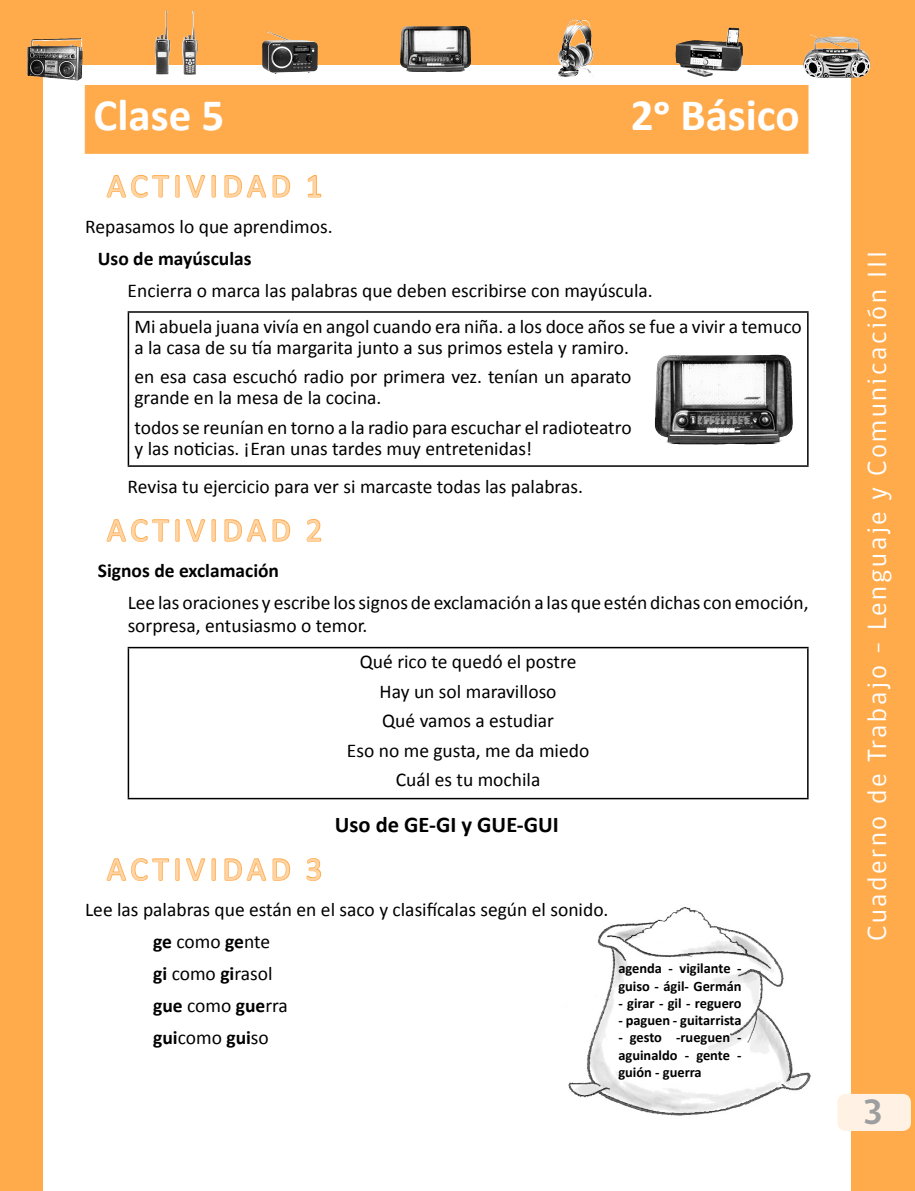
<style>
.page{position:relative;width:915px;height:1191px;background:#fff}
.page>*{position:absolute;margin:0;border:0;box-sizing:border-box;transform-origin:0 0}
.t1{font:700 45px "Calibri";color:#fff}
.t2{font:700 36px "gob CL";color:#9c9e9f}
.t3{font:33px "Calibri";letter-spacing:.14em;color:#ffd5a6}
.t4{font:27px "gob CL";letter-spacing:.1em;color:#fff}
.t5{font:700 22.5px "Calibri";color:#000}
.t6{font:19.5px/29.5px "Calibri";color:#000}
.t7{font:700 19.5px "Calibri";color:#000}
.t8{font:700 14.4px/17.2px "Calibri";color:#000}
.s1{font-weight:700}
</style>
<div class="page">
<div style="left:850px;top:0;width:64px;height:1191px;background:#ffab4c"></div>
<div style="left:0;top:0;width:914px;height:65px;background:#ffab4c"></div>
<div style="left:0;top:0;width:42px;height:1191px;background:#ffab4c"></div>
<img style="left:27px;top:38px;width:55px;height:43px">
<img style="left:803px;top:35px;width:67px;height:43px">
<img style="left:400px;top:26px;width:71px;height:46px">
<img style="left:262px;top:31px;width:53px;height:43px">
<img style="left:675px;top:28px;width:67px;height:49px">
<img style="left:155px;top:11px;width:42px;height:64px">
<img style="left:558px;top:20px;width:35px;height:57px">
<div style="left:837px;top:1094px;width:73px;height:37px;background:#fff2e4;border-radius:9px"></div>
<div style="left:85px;top:85px;width:723px;height:69px;background:#ffab4c;border:1px solid #ffab4c"></div>
<img style="left:568px;top:907px;width:243px;height:209px">
<svg style="left:106px;top:174px;width:110px;height:24px"></svg>
<svg style="left:224px;top:175px;width:67px;height:23px"></svg>
<svg style="left:307px;top:175px;width:15px;height:23px"></svg>
<hr style="left:128px;top:311px;width:680px;height:2px;background:#000">
<hr style="left:128px;top:313px;width:1px;height:152px;background:#000">
<hr style="left:806px;top:313px;width:2px;height:152px;background:#000">
<hr style="left:128px;top:465px;width:680px;height:2px;background:#000">
<svg style="left:106px;top:519px;width:110px;height:23px"></svg>
<svg style="left:224px;top:519px;width:67px;height:23px"></svg>
<svg style="left:306px;top:519px;width:16px;height:23px"></svg>
<hr style="left:128px;top:647px;width:680px;height:1px;background:#000">
<hr style="left:128px;top:648px;width:1px;height:150px;background:#000">
<hr style="left:806px;top:648px;width:2px;height:150px;background:#000">
<hr style="left:128px;top:798px;width:680px;height:1px;background:#000">
<svg style="left:106px;top:858px;width:110px;height:23px"></svg>
<svg style="left:224px;top:858px;width:67px;height:23px"></svg>
<svg style="left:306px;top:858px;width:16px;height:23px"></svg>
<img style="left:654px;top:354px;width:139px;height:90px">
<h1 class="t1" style="left:94px;top:86px;width:132px">Clase 5</h1>
<h1 class="t1" style="left:630px;top:86px;width:170px">2o Básico</h1>
<h3 class="t3" style="left:107px;top:165px;width:123px">ac tividad</h3>
<h3 class="t3" style="left:305px;top:165px;width:18px">1</h3>
<p class="t6" style="left:85px;top:212px;width:249px">Repasamos lo que aprendimos.</p>
<p class="t7" style="left:98px;top:246px;width:155px">Uso de mayúsculas</p>
<p class="t6" style="left:134px;top:272px;width:668px;line-height:35.8px;text-indent:-7px">Encierra o marca las palabras que deben escribirse con mayúscula.<br>Mi abuela juana vivía en angol cuando era niña. a los doce años se fue a vivir a temuco</p>
<p class="t6" style="left:134px;top:332px;width:498px">a la casa de su tía margarita junto a sus primos estela y ramiro. en esa casa escuchó radio por primera vez. tenían un aparato</p>
<p class="t6" style="left:134px;top:383px;width:498px">grande en la mesa de la cocina.<br>todos se reunían en torno a la radio para escuchar el radioteatro</p>
<p class="t6" style="left:128px;top:429px;width:456px;line-height:38.1px;text-indent:7px">y las noticias. ¡Eran unas tardes muy entretenidas!<br>Revisa tu ejercicio para ver si marcaste todas las palabras.</p>
<h3 class="t3" style="left:107px;top:509px;width:123px">ac tividad</h3>
<h3 class="t3" style="left:305px;top:509px;width:18px">2</h3>
<p class="t7" style="left:98px;top:558px;width:183px">Signos de exclamación</p>
<p class="t6" style="left:128px;top:591px;width:682px;line-height:23.4px">Lee las oraciones y escribe los signos de exclamación a las que estén dichas con emoción, sorpresa, entusiasmo o temor.</p>
<p class="t6" style="left:347px;top:647px;width:244px;text-align:center">Qué rico te quedó el postre<br>Hay un sol maravilloso<br>Qué vamos a estudiar<br>Eso no me gusta, me da miedo<br>Cuál es tu mochila</p>
<p class="t5" style="left:335px;top:810px;width:225px">Uso de GE-GI y GUE-GUI</p>
<h3 class="t3" style="left:107px;top:848px;width:123px">ac tividad</h3>
<h3 class="t3" style="left:305px;top:848px;width:18px">3</h3>
<p class="t6" style="left:153px;top:893px;width:456px;line-height:32px;text-indent:-68px">Lee las palabras que están en el saco y clasifícalas según el sonido. <span class="s1">ge</span> como <span class="s1">ge</span>nte<br><span class="s1">gi</span> como <span class="s1">gi</span>rasol<br><span class="s1">gue</span> como <span class="s1">gue</span>rra<br><span class="s1">gui</span>como <span class="s1">gui</span>so</p>
<p class="t8" style="left:618px;top:960px;width:125px">agenda - vigilante - guiso - ágil- Germán</p>
<p class="t8" style="left:618px;top:994px;width:125px">- girar - gil - reguero</p>
<p class="t8" style="left:618px;top:1011px;width:125px">- paguen - guitarrista</p>
<p class="t8" style="left:618px;top:1029px;width:125px;text-align:justify">- gesto -rueguen - aguinaldo - gente - guión - guerra</p>
<h3 class="t4" style="left:858px;top:941px;width:691px;rotate:-90deg">Cuaderno de Trabajo - Lenguaje y Comunicación III</h3>
<h2 class="t2" style="left:862px;top:1087px;width:22px">3</h2>
</div>
